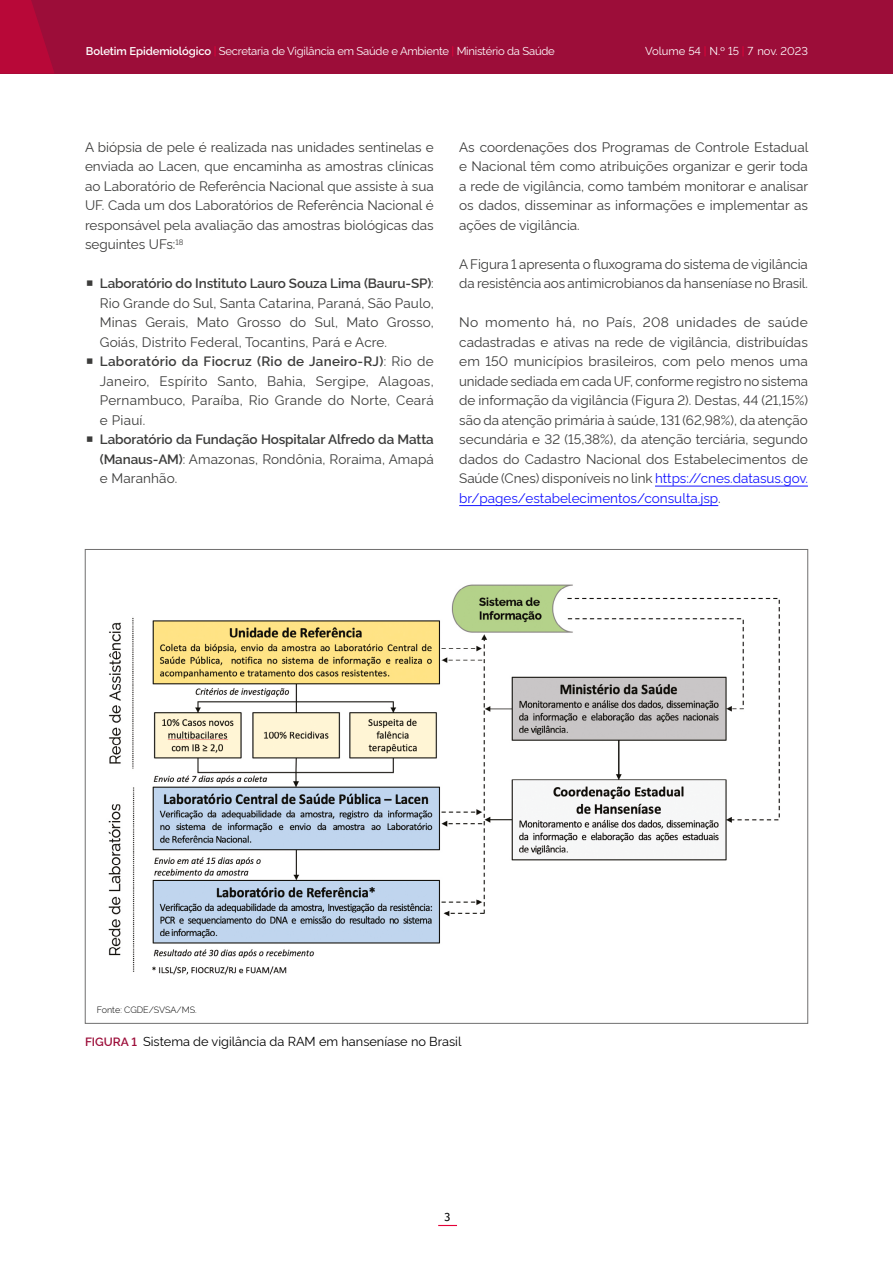
<style>
.page{position:relative;width:893px;height:1263px;background:#fff}
.page>*{position:absolute;margin:0;border:0;box-sizing:border-box;transform-origin:0 0}
.t1{font:13.5px/19.5px "Rawline";color:#3c3c3b;text-align:justify}
.t2{font:600 13.5px/19.5px "Rawline";letter-spacing:-.01em;color:#3c3c3b;text-align:justify}
.t3{font:12.75px "Rawline";color:#000}
.t4{font:12px "Fira Sans";color:#000}
.t5{font:11.25px "Rawline";letter-spacing:-.02em;color:#fff}
.t6{font:11.25px "Rawline";color:#fff}
.t7{font:300 9px "Rawline";letter-spacing:-.01em;color:#000}
.s1{font-weight:600}
.s2{font-weight:500;color:#e40138}
.s3{font-weight:400}
.s4{color:#1414ff}
.s5{font-weight:600;font-size:12px;color:#9c0d39}
</style>
<div class="page">
<div style="left:0;top:0;width:893px;height:74px;background:#9c0d39"></div>
<svg style="left:438px;top:1225px;width:19px;height:1px"></svg>
<svg style="left:0;top:0;width:54px;height:74px"></svg>
<hr style="left:655px;top:486px;width:153px;height:1px;background:#1414ff">
<hr style="left:459px;top:505px;width:259px;height:1px;background:#1414ff">
<img style="left:108px;top:584px;width:672px;height:391px">
<p class="t5" style="left:86px;top:42px;width:470px"><span class="s1">Boletim Epidemiológico</span> <span class="s2">|</span> Secretaria de Vigilância em Saúde e Ambiente <span class="s2">|</span> Ministério da Saúde</p>
<p class="t6" style="left:645px;top:43px;width:164px">Volume 54 <span class="s2">|</span> N.º 15 <span class="s2">|</span> 7 nov. 2023</p>
<p class="t1" style="left:85px;top:136px;width:350px">A biópsia de pele é realizada nas unidades sentinelas e enviada ao Lacen, que encaminha as amostras clínicas ao Laboratório de Referência Nacional que assiste à sua UF. Cada um dos Laboratórios de Referência Nacional é responsável pela avaliação das amostras biológicas das seguintes UFs:<sup>18</sup></p>
<p class="t1" style="left:100px;top:272px;width:335px;text-align:left"><span class="s1">Laboratório do Instituto Lauro Souza Lima (Bauru-SP)</span>:<br>Rio Grande do Sul, Santa Catarina, Paraná, São Paulo, Minas Gerais, Mato Grosso do Sul, Mato Grosso, Goiás, Distrito Federal, Tocantins, Pará e Acre.<br><span class="s1">Laboratório da Fiocruz (Rio de Janeiro-RJ)</span>: Rio de Janeiro, Espírito Santo, Bahia, Sergipe, Alagoas, Pernambuco, Paraíba, Rio Grande do Norte, Ceará e Piauí.</p>
<p class="t2" style="left:100px;top:428px;width:335px">Laboratório da Fundação Hospitalar Alfredo da Matta (Manaus-AM)<span class="s3">: Amazonas, Rondônia, Roraima, Amapá e Maranhão.</span></p>
<p class="t1" style="left:459px;top:136px;width:351px">As coordenações dos Programas de Controle Estadual e Nacional têm como atribuições organizar e gerir toda a rede de vigilância, como também monitorar e analisar os dados, disseminar as informações e implementar as ações de vigilância.</p>
<p class="t1" style="left:459px;top:253px;width:350px">A Figura 1 apresenta o fluxograma do sistema de vigilância da resistência aos antimicrobianos da hanseníase no Brasil.</p>
<p class="t1" style="left:459px;top:311px;width:350px">No momento há, no País, 208 unidades de saúde cadastradas e ativas na rede de vigilância, distribuídas em 150 municípios brasileiros, com pelo menos uma unidade sediada em cada UF, conforme registro no sistema de informação da vigilância (Figura 2). Destas, 44 (21,15%) são da atenção primária à saúde, 131 (62,98%), da atenção secundária e 32 (15,38%), da atenção terciária, segundo dados do Cadastro Nacional dos Estabelecimentos de Saúde (Cnes) disponíveis no link <span class="s4">https://cnes.datasus.gov. br/pages/estabelecimentos/consulta.jsp</span>.</p>
<p class="t7" style="left:97px;top:1002px;width:101px">Fonte: CGDE/SVSA/MS.</p>
<p class="t3" style="left:85px;top:1031px;width:378px"><span class="s5">FIGURA 1</span> Sistema de vigilância da RAM em hanseníase no Brasil</p>
<p class="t4" style="left:445px;top:1207px;width:7px">3</p>
</div>
